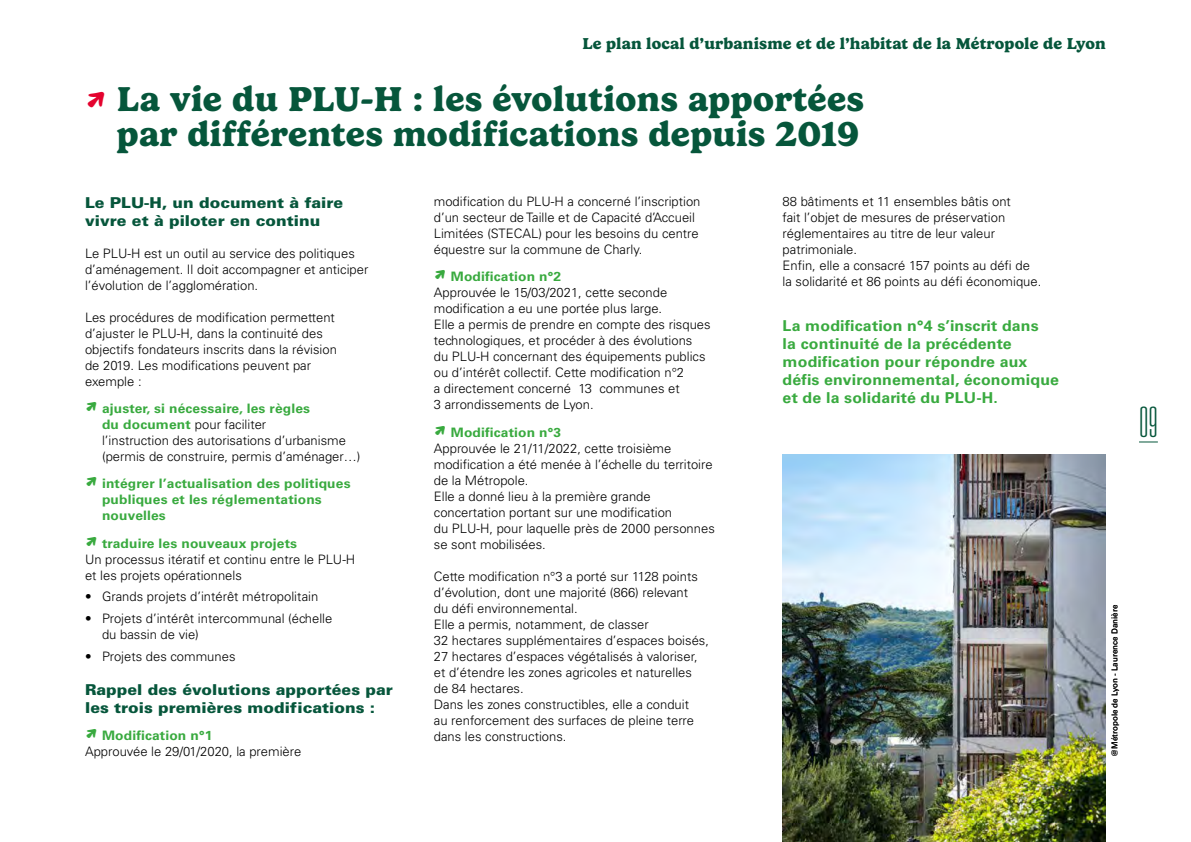
<style>
.page{position:relative;width:1191px;height:842px;background:#fff}
.page>*{position:absolute;margin:0;border:0;box-sizing:border-box;transform-origin:0 0}
.t1{font:100 ultra-condensed 42px "Univers";color:#06563b}
.t2{font:700 35px/35px "Gelica";letter-spacing:.01em;color:#06563b;text-align:right;scale:1.06 1}
.t3{font:700 16px "Gelica";letter-spacing:.005em;color:#06563b;scale:1.06 1}
.t4{font:700 15px/18px "Univers";letter-spacing:.01em;color:#39aa3f;scale:1.06 1}
.t5{font:900 15px/18px "Univers";color:#06563b;scale:1.06 1}
.t6{font:300 13px/16px "Univers";color:#000}
.t7{font:700 13px/16px "Univers";letter-spacing:.01em;color:#39aa3f;scale:1.06 1}
.t8{font:8px "Univers";color:#000}
.s1{color:#e4032e}
.s2{font-family:"Gelica";font-weight:900;font-size:20px;color:#39aa3f}
.s3{font-weight:700;color:#39aa3f}
.s4{font-family:"Gelica";font-weight:900;font-size:20px}
</style>
<div class="page">
<svg style="left:1139px;top:441px;width:18px;height:1px"></svg>
<img style="left:782px;top:455px;width:324px;height:387px">
<p class="t3" style="left:582px;top:34px;width:495px">Le plan local d’urbanisme et de l’habitat de la Métropole de Lyon</p>
<h2 class="t2" style="left:85px;top:82px;width:736px"><span class="s1">↗</span> La vie du PLU-H : les évolutions apportées par différentes modifications depuis 2019</h2>
<p class="t5" style="left:85px;top:193px;width:245px">Le PLU-H, un document à faire vivre et à piloter en continu</p>
<p class="t6" style="left:85px;top:245px;width:285px">Le PLU-H est un outil au service des politiques d’aménagement. Il doit accompagner et anticiper l’évolution de l’agglomération.</p>
<p class="t6" style="left:85px;top:309px;width:253px">Les procédures de modification permettent d’ajuster le PLU-H, dans la continuité des objectifs fondateurs inscrits dans la révision de 2019. Les modifications peuvent par exemple :</p>
<p class="t6" style="left:102px;top:400px;width:260px;text-indent:-17px"><span class="s2">↗</span> <span class="s3">ajuster, si nécessaire, les règles<br>du document</span> pour faciliter<br>l’instruction des autorisations d’urbanisme (permis de construire, permis d’aménager…)</p>
<p class="t7" style="left:102px;top:476px;width:236px;text-indent:-17px"><span class="s4">↗</span> intégrer l’actualisation des politiques publiques et les réglementations nouvelles</p>
<p class="t6" style="left:85px;top:535px;width:272px"><span class="s2">↗</span> <span class="s3">traduire les nouveaux projets<br></span>Un processus itératif et continu entre le PLU-H et les projets opérationnels</p>
<p class="t6" style="left:85px;top:589px;width:235px">• Grands projets d’intérêt métropolitain</p>
<p class="t6" style="left:102px;top:610px;width:232px;text-indent:-17px">• Projets d’intérêt intercommunal (échelle du bassin de vie)</p>
<p class="t6" style="left:85px;top:648px;width:152px">• Projets des communes</p>
<p class="t5" style="left:85px;top:680px;width:292px">Rappel des évolutions apportées par les trois premières modifications :</p>
<p class="t6" style="left:85px;top:727px;width:218px"><span class="s2">↗</span> <span class="s3">Modification n°1<br></span>Approuvée le 29/01/2020, la première</p>
<p class="t6" style="left:434px;top:193px;width:268px">modification du PLU-H a concerné l’inscription d’un secteur de Taille et de Capacité d’Accueil Limitées (STECAL) pour les besoins du centre équestre sur la commune de Charly.</p>
<p class="t6" style="left:434px;top:269px;width:278px"><span class="s2">↗</span> <span class="s3">Modification n°2<br></span>Approuvée le 15/03/2021, cette seconde modification a eu une portée plus large.<br>Elle a permis de prendre en compte des risques technologiques, et procéder à des évolutions<br>du PLU-H concernant des équipements publics ou d’intérêt collectif. Cette modification n°2<br>a directement concerné 13 communes et<br>3 arrondissements de Lyon.</p>
<p class="t6" style="left:434px;top:424px;width:282px"><span class="s2">↗</span> <span class="s3">Modification n°3<br></span>Approuvée le 21/11/2022, cette troisième modification a été menée à l’échelle du territoire de la Métropole.<br>Elle a donné lieu à la première grande concertation portant sur une modification<br>du PLU-H, pour laquelle près de 2000 personnes se sont mobilisées.</p>
<p class="t6" style="left:434px;top:568px;width:277px">Cette modification n°3 a porté sur 1128 points d’évolution, dont une majorité (866) relevant<br>du défi environnemental.<br>Elle a permis, notamment, de classer<br>32 hectares supplémentaires d’espaces boisés, 27 hectares d’espaces végétalisés à valoriser, et d’étendre les zones agricoles et naturelles de 84 hectares.<br>Dans les zones constructibles, elle a conduit<br>au renforcement des surfaces de pleine terre dans les constructions.</p>
<p class="t6" style="left:782px;top:194px;width:260px">88 bâtiments et 11 ensembles bâtis ont<br>fait l’objet de mesures de préservation réglementaires au titre de leur valeur patrimoniale.<br>Enfin, elle a consacré 157 points au défi de la solidarité et 86 points au défi économique.</p>
<p class="t4" style="left:782px;top:317px;width:262px">La modification n°4 s’inscrit dans<br>la continuité de la précédente modification pour répondre aux défis environnemental, économique et de la solidarité du PLU-H.</p>
<p class="t8" style="left:1110px;top:757px;width:154px;rotate:-90deg">@Métropole de Lyon - Laurence Danière</p>
<h1 class="t1" style="left:1139px;top:401px;width:20px">09</h1>
</div>
